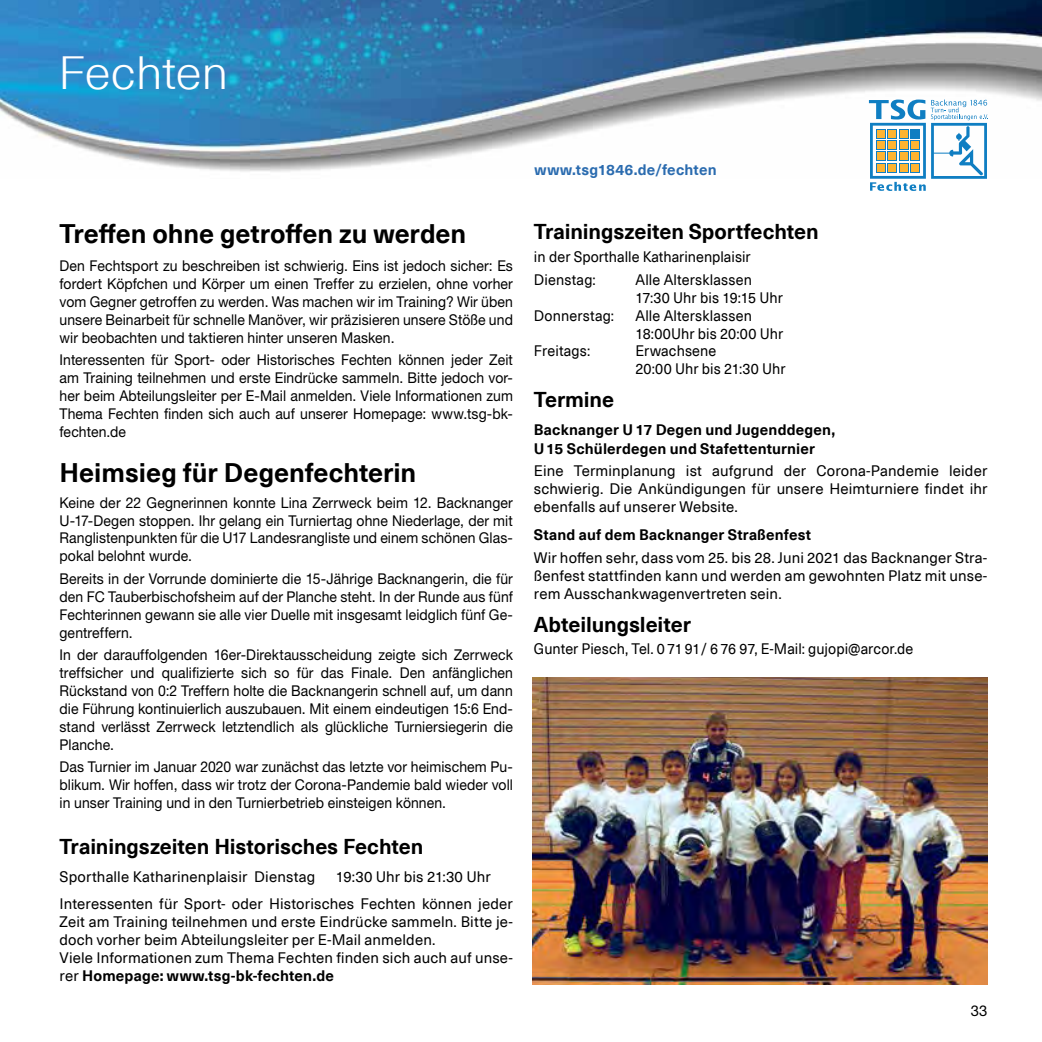
<style>
.page{position:relative;width:1042px;height:1042px;background:#fff}
.page>*{position:absolute;margin:0;border:0;box-sizing:border-box;transform-origin:0 0}
.t1{font:300 45.5px "Neue Haas Unica Pro";letter-spacing:-.005em;color:#fff;scale:1.05 1}
.t2{font:700 26.25px "Neue Haas Unica Pro";color:#000}
.t3{font:700 21px "Neue Haas Unica Pro";letter-spacing:-.005em;color:#000}
.t4{font:14.88px/17.8px "Helvetica Neue LT";letter-spacing:.005em;color:#000;text-align:justify;scale:.94 1}
.t5{font:14.88px/17.8px "Neue Haas Unica Pro";letter-spacing:.01em;color:#000}
.t6{font:14.88px/17.8px "Neue Haas Unica Pro";letter-spacing:.01em;color:#000;scale:.96 1}
.t7{font:700 14.88px/18.4px "Neue Haas Unica Pro";letter-spacing:.01em;color:#000}
.t8{font:700 14.88px "Neue Haas Unica Pro";letter-spacing:.01em;color:#2a6baf}
.t9{font:14.88px "Helvetica Neue LT";letter-spacing:.005em;color:#000}
.s1{font-weight:700}
</style>
<div class="page">
<img style="left:0;top:0;width:1042px;height:172px">
<svg style="left:869px;top:100px;width:119px;height:91px"></svg>
<img style="left:532px;top:677px;width:455px;height:308px">
<h1 class="t1" style="left:58px;top:46px;width:164px">Fechten</h1>
<h2 class="t2" style="left:60px;top:218px;width:408px">Treffen ohne getroffen zu werden</h2>
<p class="t4" style="left:60px;top:257px;width:484px">Den Fechtsport zu beschreiben ist schwierig. Eins ist jedoch sicher: Es fordert Köpfchen und Körper um einen Treffer zu erzielen, ohne vorher vom Gegner getroffen zu werden. Was machen wir im Training? Wir üben unsere Beinarbeit für schnelle Manöver, wir präzisieren unsere Stöße und wir beobachten und taktieren hinter unseren Masken.</p>
<p class="t4" style="left:60px;top:351px;width:484px">Interessenten für Sport- oder Historisches Fechten können jeder Zeit am Training teilnehmen und erste Eindrücke sammeln. Bitte jedoch vor&shy;her beim Abteilungsleiter per E-Mail anmelden. Viele Informationen zum Thema Fechten finden sich auch auf unserer Homepage: www.tsg-bk&shy;fechten.de</p>
<h2 class="t2" style="left:60px;top:457px;width:358px">Heimsieg für Degenfechterin</h2>
<p class="t4" style="left:60px;top:493px;width:484px">Keine der 22 Gegnerinnen konnte Lina Zerrweck beim 12. Backnanger U-17-Degen stoppen. Ihr gelang ein Turniertag ohne Niederlage, der mit Ranglistenpunkten für die U17 Landesrangliste und einem schönen Glas&shy;pokal belohnt wurde.</p>
<p class="t4" style="left:60px;top:569px;width:484px">Bereits in der Vorrunde dominierte die 15-Jährige Backnangerin, die für den FC Tauberbischofsheim auf der Planche steht. In der Runde aus fünf Fechterinnen gewann sie alle vier Duelle mit insgesamt leidglich fünf Ge&shy;gentreffern.</p>
<p class="t4" style="left:60px;top:646px;width:484px">In der darauffolgenden 16er-Direktausscheidung zeigte sich Zerrweck treffsicher und qualifizierte sich so für das Finale. Den anfänglichen Rückstand von 0:2 Treffern holte die Backnangerin schnell auf, um dann die Führung kontinuierlich auszubauen. Mit einem eindeutigen 15:6 End&shy;stand verlässt Zerrweck letztendlich als glückliche Turniersiegerin die Planche.</p>
<p class="t4" style="left:60px;top:758px;width:484px">Das Turnier im Januar 2020 war zunächst das letzte vor heimischem Pu&shy;blikum. Wir hoffen, dass wir trotz der Corona-Pandemie bald wieder voll in unser Training und in den Turnierbetrieb einsteigen können.</p>
<h3 class="t3" style="left:60px;top:833px;width:365px">Trainingszeiten Historisches Fechten</h3>
<p class="t5" style="left:60px;top:867px;width:257px">Sporthalle Katharinenplaisir Dienstag</p>
<p class="t5" style="left:60px;top:862px;width:455px;line-height:27.8px;text-indent:276px">19:30 Uhr bis 21:30 Uhr<br>Interessenten für Sport- oder Historisches Fechten können jeder</p>
<p class="t5" style="left:60px;top:913px;width:455px">Zeit am Training teilnehmen und erste Eindrücke sammeln. Bitte je&shy;doch vorher beim Abteilungsleiter per E-Mail anmelden.<br>Viele Informationen zum Thema Fechten finden sich auch auf unse&shy;rer <span class="s1">Homepage: www.tsg-bk-fechten.de</span></p>
<p class="t8" style="left:535px;top:161px;width:183px">www.tsg1846.de/fechten</p>
<h3 class="t3" style="left:534px;top:219px;width:286px">Trainingszeiten Sportfechten</h3>
<p class="t6" style="left:534px;top:246px;width:227px;line-height:22.8px">in der Sporthalle Katharinenplaisir<br>Dienstag:</p>
<p class="t6" style="left:635px;top:271px;width:155px">Alle Altersklassen<br>17:30 Uhr bis 19:15 Uhr</p>
<p class="t6" style="left:534px;top:307px;width:85px">Donnerstag:</p>
<p class="t6" style="left:635px;top:307px;width:155px">Alle Altersklassen<br>18:00Uhr bis 20:00 Uhr</p>
<p class="t6" style="left:534px;top:342px;width:60px">Freitags:</p>
<p class="t6" style="left:635px;top:342px;width:158px">Erwachsene<br>20:00 Uhr bis 21:30 Uhr</p>
<h3 class="t3" style="left:534px;top:387px;width:82px">Termine</h3>
<p class="t7" style="left:534px;top:421px;width:303px">Backnanger U 17 Degen und Jugenddegen,<br>U15 Schülerdegen und Stafettenturnier</p>
<p class="t5" style="left:534px;top:462px;width:455px;text-align:justify">Eine Terminplanung ist aufgrund der Corona-Pandemie leider schwierig. Die Ankündigungen für unsere Heimturniere findet ihr ebenfalls auf unserer Website.</p>
<p class="t7" style="left:534px;top:526px;width:279px">Stand auf dem Backnanger Straßenfest</p>
<p class="t5" style="left:534px;top:549px;width:455px;text-align:justify">Wir hoffen sehr, dass vom 25. bis 28. Juni 2021 das Backnanger Stra&shy;ßenfest stattfinden kann und werden am gewohnten Platz mit unse&shy;rem Ausschankwagenvertreten sein.</p>
<h3 class="t3" style="left:534px;top:611px;width:158px">Abteilungsleiter</h3>
<p class="t6" style="left:534px;top:640px;width:397px">Gunter Piesch, Tel. 0 71 91/ 6 76 97, E-Mail: gujopi@arcor.de</p>
<p class="t9" style="left:971px;top:1002px;width:18px">33</p>
</div>
